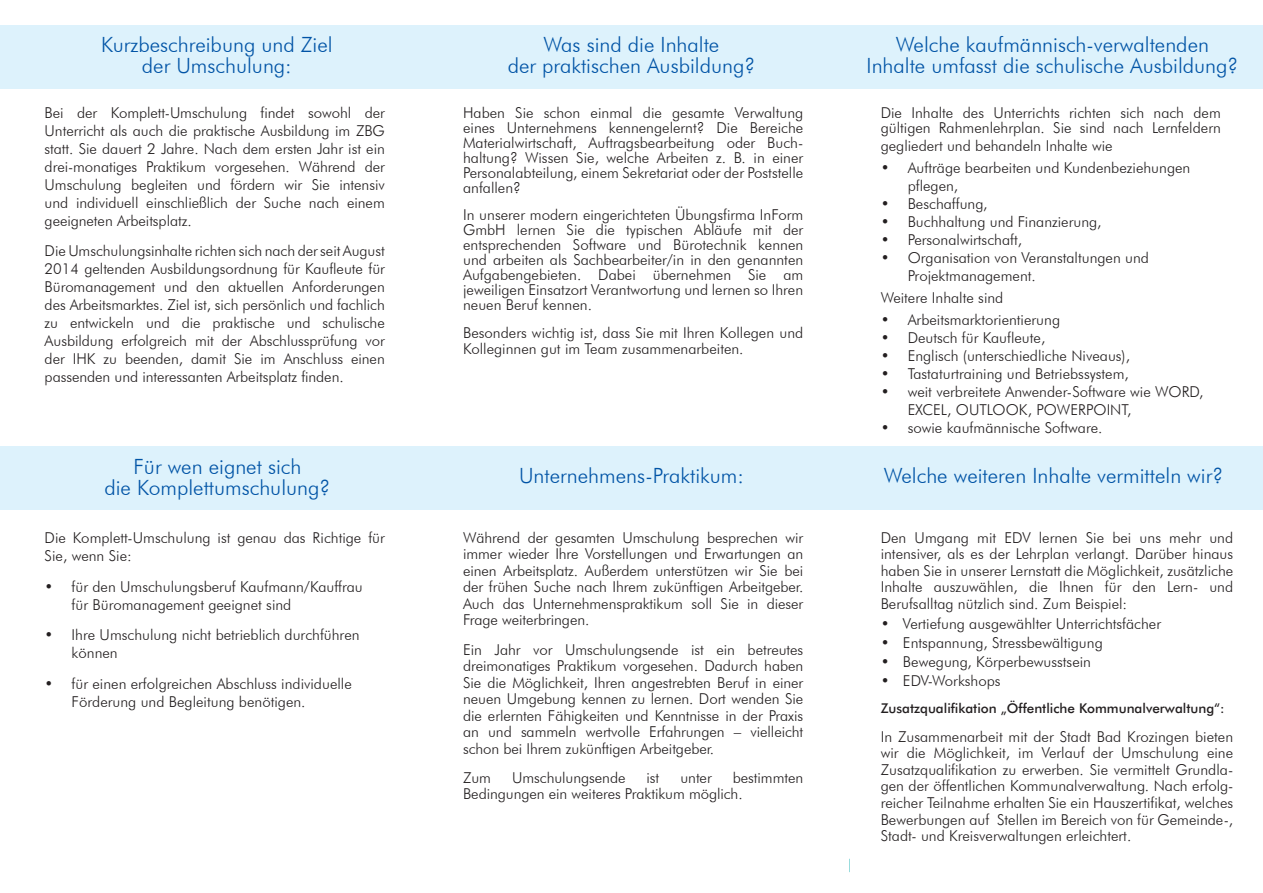
<style>
.page{position:relative;width:1263px;height:893px;background:#fff}
.page>*{position:absolute;margin:0;border:0;box-sizing:border-box;transform-origin:0 0}
.t1{font:300 21px/21px "Futura BT";color:#0154a6;text-align:center}
.t2{font:300 15px/16.5px "Futura BT";color:#231f20}
.t3{font:500 13.5px "Futura BT";color:#231f20}
</style>
<div class="page">
<div style="left:842px;top:446px;width:421px;height:64px;background:#ddf2fc"></div>
<div style="left:421px;top:446px;width:421px;height:64px;background:#ddf2fc"></div>
<div style="left:0;top:26px;width:421px;height:63px;background:#ddf2fc"></div>
<div style="left:842px;top:26px;width:421px;height:63px;background:#ddf2fc"></div>
<div style="left:0;top:446px;width:421px;height:64px;background:#ddf2fc"></div>
<div style="left:421px;top:26px;width:421px;height:63px;background:#ddf2fc"></div>
<p class="t1" style="left:101px;top:34px;width:233px">Kurzbeschreibung und Ziel</p>
<p class="t1" style="left:142px;top:55px;width:151px">der Umschulung:</p>
<p class="t2" style="left:45px;top:103px;width:342px;line-height:18px;text-align:justify">Bei der Komplett-Umschulung findet sowohl der Unterricht als auch die praktische Ausbildung im ZBG statt. Sie dauert 2 Jahre. Nach dem ersten Jahr ist ein drei-monatiges Praktikum vorgesehen. Während der Umschulung begleiten und fördern wir Sie intensiv und individuell einschließlich der Suche nach einem geeigneten Arbeitsplatz.</p>
<p class="t2" style="left:45px;top:242px;width:342px;line-height:18px;text-align:justify">Die Umschulungsinhalte richten sich nach der seit August 2014 geltenden Ausbildungsordnung für Kaufleute für Büromanagement und den aktuellen Anforderungen des Arbeitsmarktes. Ziel ist, sich persönlich und fachlich zu entwickeln und die praktische und schulische Ausbildung erfolgreich mit der Abschlussprüfung vor der IHK zu beenden, damit Sie im Anschluss einen passenden und interessanten Arbeitsplatz finden.</p>
<p class="t1" style="left:104px;top:455px;width:227px">Für wen eignet sich<br>die Komplettumschulung?</p>
<p class="t2" style="left:45px;top:528px;width:342px;line-height:18px">Die Komplett-Umschulung ist genau das Richtige für<br>Sie, wenn Sie:</p>
<p class="t2" style="left:72px;top:577px;width:293px;line-height:18px;text-indent:-27px">• für den Umschulungsberuf Kaufmann/Kauffrau für Büromanagement geeignet sind</p>
<p class="t2" style="left:72px;top:626px;width:289px;line-height:18px;text-indent:-27px">• Ihre Umschulung nicht betrieblich durchführen können</p>
<p class="t2" style="left:72px;top:675px;width:282px;line-height:18px;text-indent:-27px">• für einen erfolgreichen Abschluss individuelle<br>Förderung und Begleitung benötigen.</p>
<p class="t1" style="left:543px;top:34px;width:177px">Was sind die Inhalte</p>
<p class="t1" style="left:508px;top:55px;width:249px">der praktischen Ausbildung?</p>
<p class="t2" style="left:463px;top:105px;width:342px;line-height:15px;text-align:justify">Haben Sie schon einmal die gesamte Verwaltung eines Unternehmens kennengelernt? Die Bereiche Materialwirtschaft, Auftragsbearbeitung oder Buch&shy;haltung? Wissen Sie, welche Arbeiten z. B. in einer Personalabteilung, einem Sekretariat oder der Poststelle anfallen?</p>
<p class="t2" style="left:463px;top:207px;width:342px;line-height:15px;text-align:justify">In unserer modern eingerichteten Übungsfirma InForm GmbH lernen Sie die typischen Abläufe mit der entsprechenden Software und Bürotechnik kennen und arbeiten als Sachbearbeiter/in in den genannten Aufgabengebieten. Dabei übernehmen Sie am jeweiligen Einsatzort Verantwortung und lernen so Ihren neuen Beruf kennen.</p>
<p class="t2" style="left:463px;top:325px;width:342px">Besonders wichtig ist, dass Sie mit Ihren Kollegen und<br>Kolleginnen gut im Team zusammenarbeiten.</p>
<p class="t1" style="left:866px;top:34px;width:373px">Welche kaufmännisch-verwaltenden<br>Inhalte umfasst die schulische Ausbildung?</p>
<p class="t2" style="left:881px;top:105px;width:342px;line-height:15px">Die Inhalte des Unterrichts richten sich nach dem gültigen Rahmenlehrplan. Sie sind nach Lernfeldern</p>
<p class="t2" style="left:881px;top:137px;width:233px">gegliedert und behandeln Inhalte wie</p>
<p class="t2" style="left:908px;top:158px;width:284px;line-height:18px;text-indent:-27px">• Aufträge bearbeiten und Kundenbeziehungen pflegen,</p>
<p class="t2" style="left:881px;top:195px;width:108px">• Beschaffung,</p>
<p class="t2" style="left:881px;top:213px;width:222px">• Buchhaltung und Finanzierung,</p>
<p class="t2" style="left:881px;top:231px;width:143px">• Personalwirtschaft,</p>
<p class="t2" style="left:908px;top:248px;width:243px;line-height:18px;text-indent:-27px">• Organisation von Veranstaltungen und<br>Projektmanagement.</p>
<p class="t2" style="left:881px;top:289px;width:124px">Weitere Inhalte sind</p>
<p class="t2" style="left:881px;top:312px;width:181px">• Arbeitsmarktorientierung</p>
<p class="t2" style="left:881px;top:330px;width:166px">• Deutsch für Kaufleute,</p>
<p class="t2" style="left:881px;top:348px;width:251px">• Englisch (unterschiedliche Niveaus),</p>
<p class="t2" style="left:881px;top:366px;width:250px">• Tastaturtraining und Betriebssystem,</p>
<p class="t2" style="left:908px;top:383px;width:297px;line-height:18px;text-indent:-27px">• weit verbreitete Anwender-Software wie WORD,<br>EXCEL, OUTLOOK, POWERPOINT,</p>
<p class="t2" style="left:881px;top:420px;width:223px">• sowie kaufmännische Software.</p>
<p class="t1" style="left:519px;top:465px;width:226px">Unternehmens-Praktikum:</p>
<p class="t1" style="left:884px;top:465px;width:341px">Welche weiteren Inhalte vermitteln wir?</p>
<p class="t2" style="left:463px;top:529px;width:342px;text-align:justify">Während der gesamten Umschulung besprechen wir immer wieder Ihre Vorstellungen und Erwartungen an einen Arbeitsplatz. Außerdem unterstützen wir Sie bei der frühen Suche nach Ihrem zukünftigen Arbeitgeber.<br>Auch das Unternehmenspraktikum soll Sie in dieser Frage weiterbringen.</p>
<p class="t2" style="left:463px;top:641px;width:342px;text-align:justify">Ein Jahr vor Umschulungsende ist ein betreutes dreimonatiges Praktikum vorgesehen. Dadurch haben Sie die Möglichkeit, Ihren angestrebten Beruf in einer neuen Umgebung kennen zu lernen. Dort wenden Sie die erlernten Fähigkeiten und Kenntnisse in der Praxis an und sammeln wertvolle Erfahrungen – vielleicht schon bei Ihrem zukünftigen Arbeitgeber.</p>
<p class="t2" style="left:463px;top:769px;width:29px">Zum</p>
<p class="t2" style="left:512px;top:769px;width:115px">Umschulungsende</p>
<p class="t2" style="left:647px;top:769px;width:14px">ist</p>
<p class="t2" style="left:680px;top:769px;width:33px">unter</p>
<p class="t2" style="left:463px;top:769px;width:342px;text-indent:270px">bestimmten<br>Bedingungen ein weiteres Praktikum möglich.</p>
<p class="t2" style="left:881px;top:529px;width:354px;text-align:justify">Den Umgang mit EDV lernen Sie bei uns mehr und intensiver, als es der Lehrplan verlangt. Darüber hinaus haben Sie in unserer Lernstatt die Möglichkeit, zusätzliche Inhalte auszuwählen, die Ihnen für den Lern- und Berufsalltag nützlich sind. Zum Beispiel:</p>
<p class="t2" style="left:881px;top:616px;width:282px">• Vertiefung ausgewählter Unterrichtsfächer</p>
<p class="t2" style="left:881px;top:635px;width:224px">• Entspannung, Stressbewältigung</p>
<p class="t2" style="left:881px;top:654px;width:212px">• Bewegung, Körperbewusstsein</p>
<p class="t2" style="left:881px;top:673px;width:121px">• EDV-Workshops</p>
<p class="t3" style="left:881px;top:700px;width:345px">Zusatzqualifikation „Öffentliche Kommunalverwaltung“:</p>
<p class="t2" style="left:881px;top:728px;width:354px;text-align:justify">In Zusammenarbeit mit der Stadt Bad Krozingen bieten wir die Möglichkeit, im Verlauf der Umschulung eine Zusatzqualifikation zu erwerben. Sie vermittelt Grundla&shy;gen der öffentlichen Kommunalverwaltung. Nach erfolg&shy;reicher Teilnahme erhalten Sie ein Hauszertifikat, welches Bewerbungen auf Stellen im Bereich von für Gemeinde-, Stadt- und Kreisverwaltungen erleichtert.</p>
</div>
